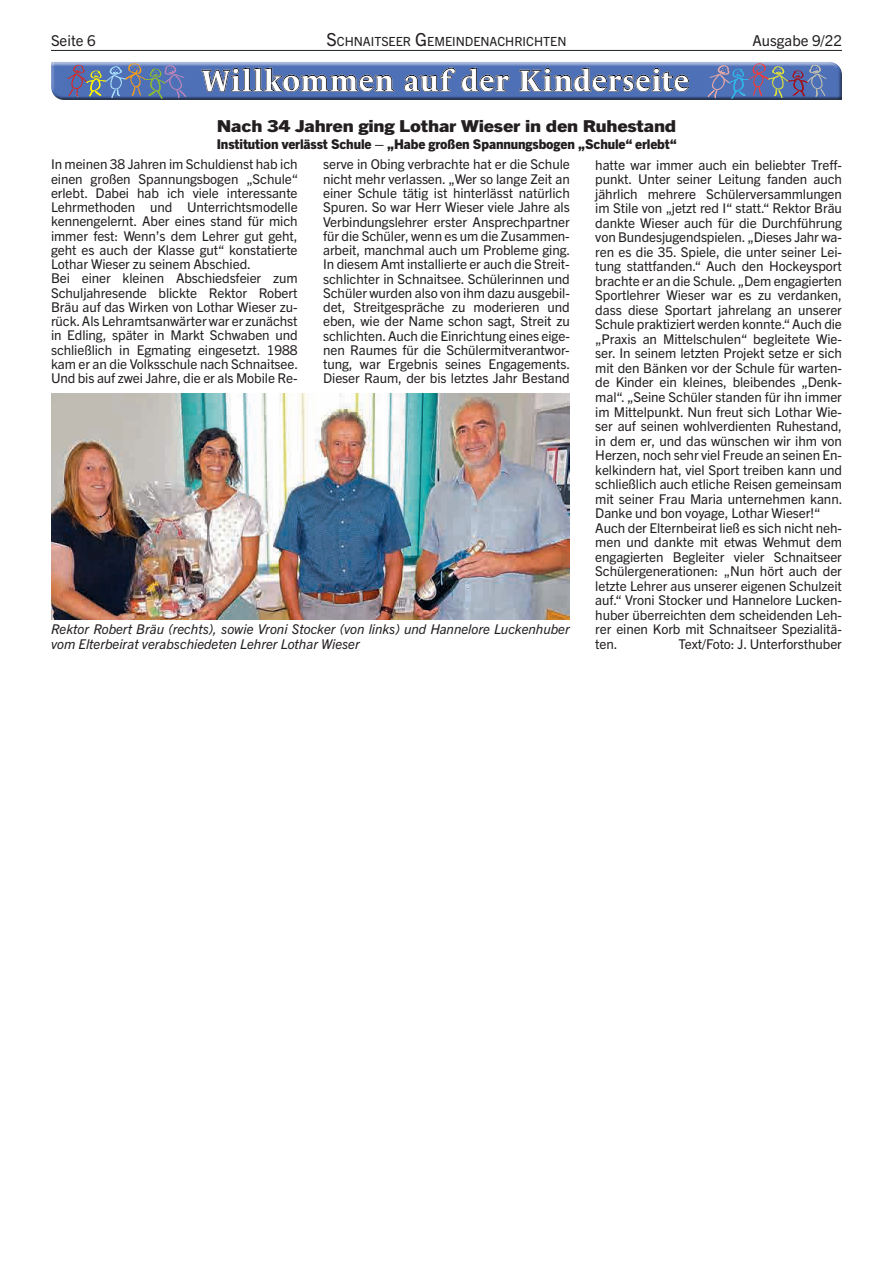
<style>
.page{position:relative;width:893px;height:1263px;background:#fff}
.page>*{position:absolute;margin:0;border:0;box-sizing:border-box;transform-origin:0 0}
.t1{font:700 30px "Le Monde Livre Std";letter-spacing:.025em;color:#fff}
.t2{font:800 16.5px "Trade Gothic Next LT Pro";letter-spacing:-.005em;color:#231f20;scale:1.2 1}
.t3{font:15px "Trade Gothic Next LT Pro";color:#231f20}
.t4{font:13.5px/14.5px "Trade Gothic Next LT Pro";letter-spacing:-.005em;color:#231f20}
.t5{font:italic 13.5px/14.5px "Trade Gothic Next LT Pro";color:#231f20}
.t6{font:800 13.5px "Trade Gothic Next LT Pro";letter-spacing:-.005em;color:#231f20}
.t7{font:12.6px "Trade Gothic Next LT Pro";color:#231f20}
.s1{font-size:18px}
</style>
<div class="page">
<hr style="left:51px;top:50px;width:791px;height:1px;background:#231f20">
<img style="left:51px;top:393px;width:519px;height:227px">
<svg style="left:51px;top:62px;width:791px;height:38px;background:#556c9f"></svg>
<p class="t3" style="left:51px;top:30px;width:46px">Seite 6</p>
<p class="t7" style="left:326px;top:32px;width:242px"><span class="s1">S</span>CHNAITSEER <span class="s1">G</span>EMEINDENACHRICHTEN</p>
<p class="t3" style="left:752px;top:30px;width:91px">Ausgabe 9/22</p>
<h1 class="t1" style="left:202px;top:63px;width:489px">Willkommen auf der Kinderseite</h1>
<p class="t2" style="left:217px;top:114px;width:384px">Nach 34 Jahren ging Lothar Wieser in den Ruhestand</p>
<p class="t6" style="left:217px;top:134px;width:462px">Institution verlässt Schule – „Habe großen Spannungsbogen „Schule“ erlebt“</p>
<p class="t4" style="left:51px;top:156px;width:249px">In meinen 38 Jahren im Schuldienst hab ich einen großen Spannungsbogen „Schule“ erlebt. Dabei hab ich viele interessante Lehrmethoden und Unterrichtsmodelle kennengelernt. Aber eines stand für mich immer fest: Wenn’s dem Lehrer gut geht, geht es auch der Klasse gut“ konstatierte Lothar Wieser zu seinem Abschied.<br>Bei einer kleinen Abschiedsfeier zum Schuljahresende blickte Rektor Robert Bräu auf das Wirken von Lothar Wieser zu&shy;rück. Als Lehramtsanwärter war er zunächst in Edling, später in Markt Schwaben und schließlich in Egmating eingesetzt. 1988 kam er an die Volksschule nach Schnaitsee.<br>Und bis auf zwei Jahre, die er als Mobile Re-</p>
<p class="t4" style="left:323px;top:157px;width:249px;text-align:justify">serve in Obing verbrachte hat er die Schule nicht mehr verlassen. „Wer so lange Zeit an einer Schule tätig ist hinterlässt natürlich Spuren. So war Herr Wieser viele Jahre als Verbindungslehrer erster Ansprechpartner für die Schüler, wenn es um die Zusammen&shy;arbeit, manchmal auch um Probleme ging.<br>In diesem Amt installierte er auch die Streit&shy;schlichter in Schnaitsee. Schülerinnen und Schüler wurden also von ihm dazu ausgebil&shy;det, Streitgespräche zu moderieren und eben, wie der Name schon sagt, Streit zu schlichten. Auch die Einrichtung eines eige&shy;nen Raumes für die Schülermitverantwor&shy;tung, war Ergebnis seines Engagements.<br>Dieser Raum, der bis letztes Jahr Bestand</p>
<p class="t4" style="left:595px;top:156px;width:249px">hatte war immer auch ein beliebter Treff&shy;punkt. Unter seiner Leitung fanden auch jährlich mehrere Schülerversammlungen im Stile von „jetzt red I“ statt.“ Rektor Bräu dankte Wieser auch für die Durchführung von Bundesjugendspielen. „Dieses Jahr wa&shy;ren es die 35. Spiele, die unter seiner Lei&shy;tung stattfanden.“ Auch den Hockeysport brachte er an die Schule. „Dem engagierten Sportlehrer Wieser war es zu verdanken, dass diese Sportart jahrelang an unserer Schule praktiziert werden konnte.“ Auch die „Praxis an Mittelschulen“ begleitete Wie&shy;ser. In seinem letzten Projekt setze er sich mit den Bänken vor der Schule für warten&shy;de Kinder ein kleines, bleibendes „Denk&shy;mal“. „Seine Schüler standen für ihn immer im Mittelpunkt. Nun freut sich Lothar Wie&shy;ser auf seinen wohlverdienten Ruhestand, in dem er, und das wünschen wir ihm von Herzen, noch sehr viel Freude an seinen En&shy;kelkindern hat, viel Sport treiben kann und schließlich auch etliche Reisen gemeinsam mit seiner Frau Maria unternehmen kann.<br>Danke und bon voyage, Lothar Wieser!“ Auch der Elternbeirat ließ es sich nicht neh&shy;men und dankte mit etwas Wehmut dem engagierten Begleiter vieler Schnaitseer Schülergenerationen: „Nun hört auch der letzte Lehrer aus unserer eigenen Schulzeit auf.“ Vroni Stocker und Hannelore Lucken&shy;huber überreichten dem scheidenden Leh&shy;rer einen Korb mit Schnaitseer Spezialitä&shy;ten.</p>
<p class="t5" style="left:51px;top:621px;width:520px">Rektor Robert Bräu (rechts), sowie Vroni Stocker (von links) und Hannelore Luckenhuber vom Elterbeirat verabschiedeten Lehrer Lothar Wieser</p>
<p class="t4" style="left:678px;top:636px;width:165px">Text/Foto: J. Unterforsthuber</p>
</div>
